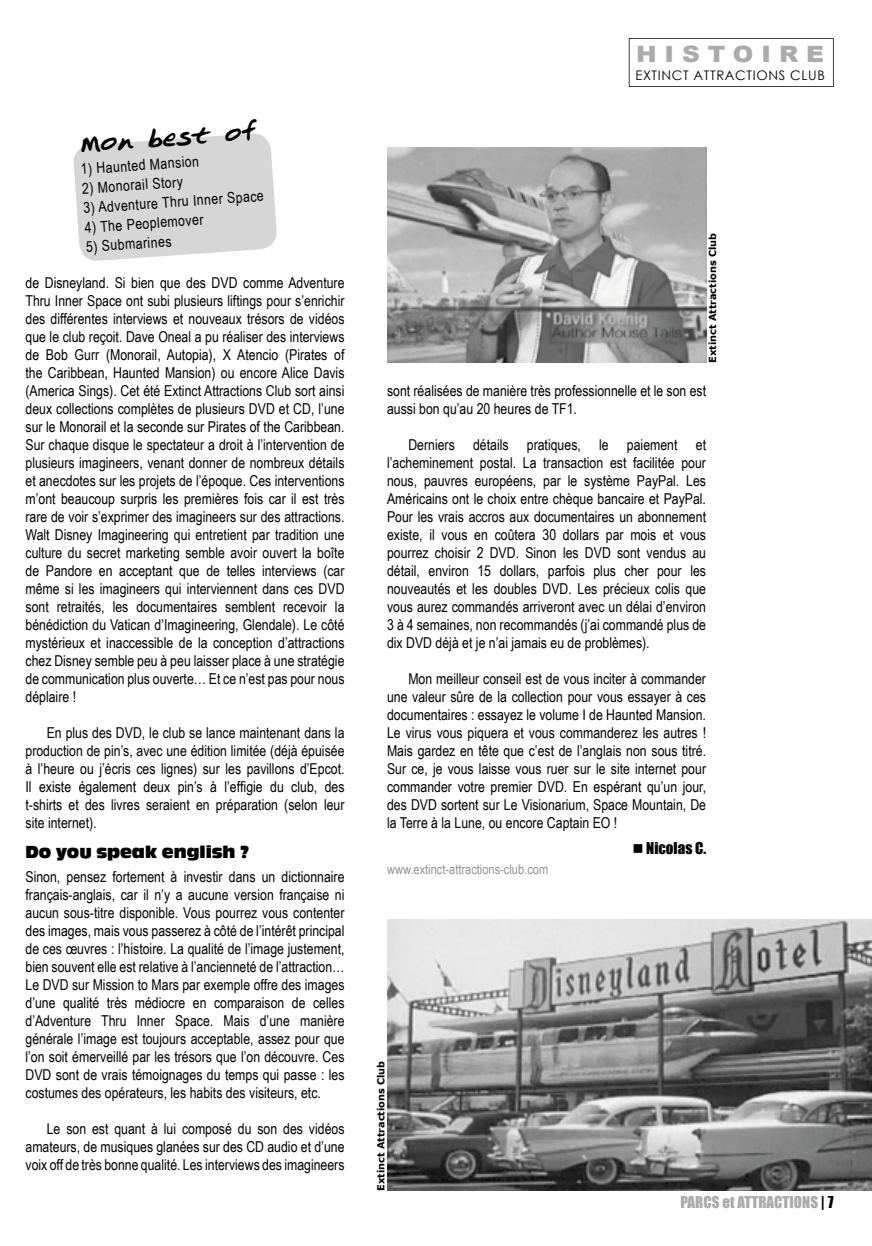
<style>
.page{position:relative;width:872px;height:1246px;background:#fff}
.page>*{position:absolute;margin:0;border:0;box-sizing:border-box;transform-origin:0 0}
.t1{font:25.5px "Ripley Script";color:#000}
.t2{font:900 22.5px "Arial";letter-spacing:.32em;color:#ababab;scale:1.1 1}
.t3{font:18px "Antique Oli T Comp";color:#000}
.t4{font:15px/18px "Arial Narrow";color:#000;text-align:justify}
.t5{font:15px "Impact";letter-spacing:.005em;color:#ababab}
.t6{font:15px "Impact";color:#000}
.t7{font:13.5px "Arial Narrow";color:#939393}
.t8{font:13.2px "Century Gothic";letter-spacing:.05em;color:#000}
.t9{font:700 9.75px "Verdana";color:#000}
.s1{color:#000}
</style>
<div class="page">
<img style="left:387px;top:148px;width:319px;height:214px">
<img style="left:387px;top:920px;width:485px;height:271px">
<svg style="left:629px;top:38px;width:204px;height:49px"></svg>
<svg style="left:73px;top:133px;width:204px;height:128px;background:#dbdbdb"></svg>
<h1 class="t1" style="left:78px;top:128px;width:179px;rotate:-4deg">Mon best of</h1>
<p class="t4" style="left:80px;top:160px;width:120px;rotate:-4deg">1) Haunted Mansion</p>
<p class="t4" style="left:81px;top:179px;width:102px;rotate:-4deg">2) Monorail Story</p>
<p class="t4" style="left:83px;top:198px;width:182px;rotate:-4deg">3) Adventure Thru Inner Space</p>
<p class="t4" style="left:84px;top:218px;width:120px;rotate:-4deg">4) The Peoplemover</p>
<p class="t4" style="left:86px;top:237px;width:87px;rotate:-4deg">5) Submarines</p>
<p class="t4" style="left:26px;top:273px;width:320px">de Disneyland. Si bien que des DVD comme Adventure Thru Inner Space ont subi plusieurs liftings pour s’enrichir des différentes interviews et nouveaux trésors de vidéos que le club reçoit. Dave Oneal a pu réaliser des interviews de Bob Gurr (Monorail, Autopia), X Atencio (Pirates of the Caribbean, Haunted Mansion) ou encore Alice Davis (America Sings). Cet été Extinct Attractions Club sort ainsi deux collections complètes de plusieurs DVD et CD, l’une sur le Monorail et la seconde sur Pirates of the Caribbean.<br>Sur chaque disque le spectateur a droit à l’intervention de plusieurs imagineers, venant donner de nombreux détails et anecdotes sur les projets de l’époque. Ces interventions m’ont beaucoup surpris les premières fois car il est très rare de voir s’exprimer des imagineers sur des attractions.<br>Walt Disney Imagineering qui entretient par tradition une culture du secret marketing semble avoir ouvert la boîte de Pandore en acceptant que de telles interviews (car même si les imagineers qui interviennent dans ces DVD sont retraités, les documentaires semblent recevoir la bénédiction du Vatican d’Imagineering, Glendale). Le côté mystérieux et inaccessible de la conception d’attractions chez Disney semble peu à peu laisser place à une stratégie de communication plus ouverte… Et ce n’est pas pour nous déplaire !</p>
<p class="t4" style="left:26px;top:723px;width:320px;text-indent:21px">En plus des DVD, le club se lance maintenant dans la production de pin’s, avec une édition limitée (déjà épuisée à l’heure ou j’écris ces lignes) sur les pavillons d’Epcot.<br>Il existe également deux pin’s à l’effigie du club, des t-shirts et des livres seraient en préparation (selon leur site internet).</p>
<p class="t3" style="left:26px;top:842px;width:225px">Do you speak english ?</p>
<p class="t4" style="left:26px;top:867px;width:320px">Sinon, pensez fortement à investir dans un dictionnaire français-anglais, car il n’y a aucune version française ni aucun sous-titre disponible. Vous pourrez vous contenter des images, mais vous passerez à côté de l’intérêt principal de ces œuvres : l’histoire. La qualité de l’image justement, bien souvent elle est relative à l’ancienneté de l’attraction… Le DVD sur Mission to Mars par exemple offre des images d’une qualité très médiocre en comparaison de celles d’Adventure Thru Inner Space. Mais d’une manière générale l’image est toujours acceptable, assez pour que l’on soit émerveillé par les trésors que l’on découvre. Ces DVD sont de vrais témoignages du temps qui passe : les costumes des opérateurs, les habits des visiteurs, etc.</p>
<p class="t4" style="left:26px;top:1119px;width:320px;text-indent:21px">Le son est quant à lui composé du son des vidéos amateurs, de musiques glanées sur des CD audio et d’une voix off de très bonne qualité. Les interviews des imagineers</p>
<h2 class="t2" style="left:636px;top:37px;width:172px">HISTOIRE</h2>
<p class="t8" style="left:635px;top:66px;width:191px">EXTINCT ATTRACTIONS CLUB</p>
<p class="t9" style="left:706px;top:363px;width:131px;rotate:-90deg">Extinct Attractions Club</p>
<p class="t4" style="left:387px;top:381px;width:320px">sont réalisées de manière très professionnelle et le son est aussi bon qu’au 20 heures de TF1.</p>
<p class="t4" style="left:387px;top:435px;width:320px;text-indent:21px">Derniers détails pratiques, le paiement et l’acheminement postal. La transaction est facilitée pour nous, pauvres européens, par le système PayPal. Les Américains ont le choix entre chèque bancaire et PayPal.<br>Pour les vrais accros aux documentaires un abonnement existe, il vous en coûtera 30 dollars par mois et vous pourrez choisir 2 DVD. Sinon les DVD sont vendus au détail, environ 15 dollars, parfois plus cher pour les nouveautés et les doubles DVD. Les précieux colis que vous aurez commandés arriveront avec un délai d’environ 3 à 4 semaines, non recommandés (j’ai commandé plus de dix DVD déjà et je n’ai jamais eu de problèmes).</p>
<p class="t4" style="left:387px;top:669px;width:320px;text-indent:21px">Mon meilleur conseil est de vous inciter à commander une valeur sûre de la collection pour vous essayer à ces documentaires : essayez le volume I de Haunted Mansion.<br>Le virus vous piquera et vous commanderez les autres !<br>Mais gardez en tête que c’est de l’anglais non sous titré.<br>Sur ce, je vous laisse vous ruer sur le site internet pour commander votre premier DVD. En espérant qu’un jour, des DVD sortent sur Le Visionarium, Space Mountain, De la Terre à la Lune, ou encore Captain EO !</p>
<p class="t6" style="left:632px;top:836px;width:75px">■ Nicolas C.</p>
<p class="t7" style="left:387px;top:860px;width:163px">www.extinct-attractions-club.com</p>
<p class="t9" style="left:375px;top:1191px;width:131px;rotate:-90deg">Extinct Attractions Club</p>
<p class="t5" style="left:680px;top:1190px;width:155px">PARCS et ATTRACTIONS <span class="s1">| 7</span></p>
</div>
